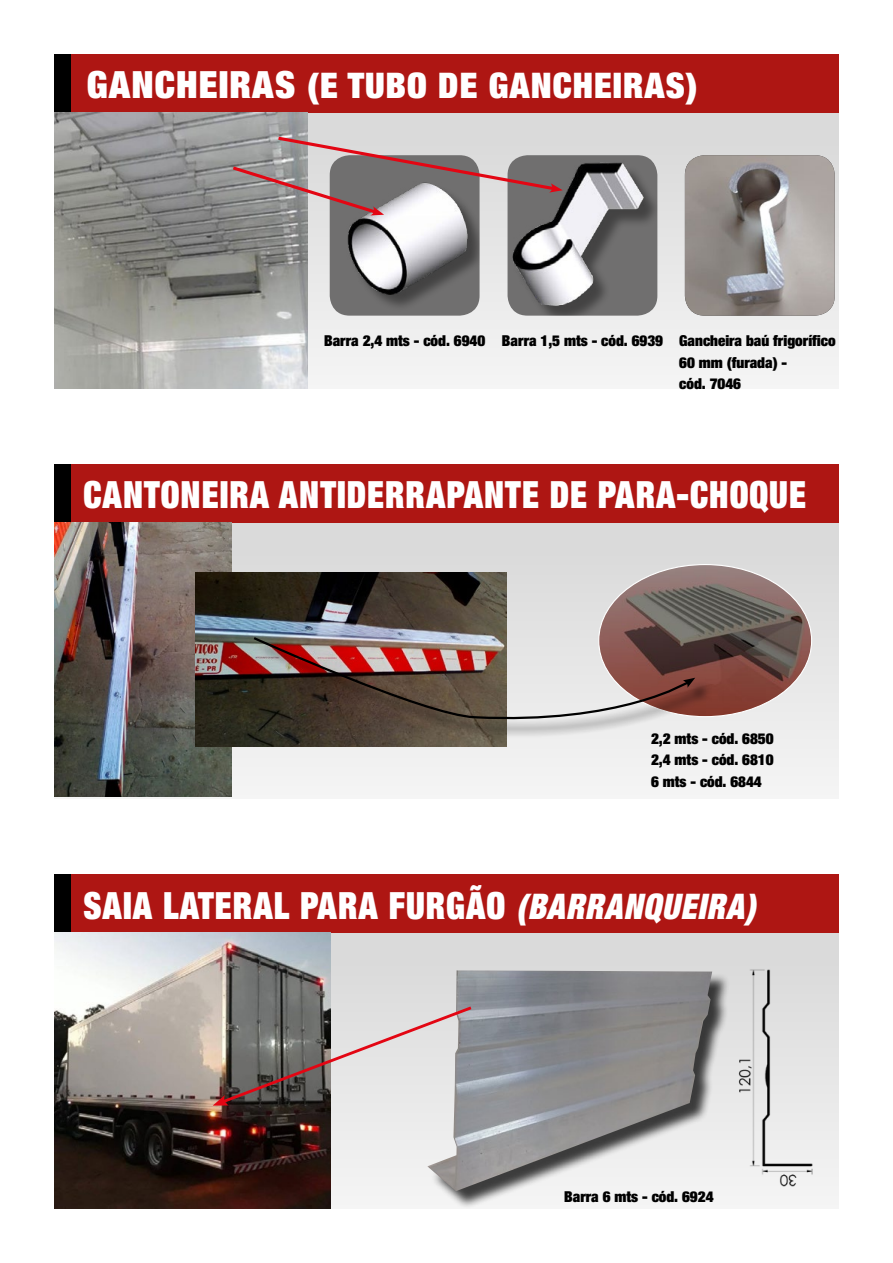
<style>
.page{position:relative;width:893px;height:1263px;background:#fff}
.page>*{position:absolute;margin:0;border:0;box-sizing:border-box;transform-origin:0 0}
.t1{font:900 expanded 37.65px "Helvetica Neue";letter-spacing:.03em;color:#fff;scale:.9 1}
.t2{font:900 expanded 35.4px "Helvetica Neue";letter-spacing:.03em;color:#fff}
.t3{font:900 expanded 15.15px/21.6px "Helvetica Neue";color:#000}
.s1{font-size:37.65px}
.s2{font-style:italic;font-size:35.4px}
</style>
<div class="page">
<div style="left:54px;top:112px;width:785px;height:277px;background:linear-gradient(to bottom,#d7d7d7,#f4f4f4)"></div>
<div style="left:54px;top:54px;width:785px;height:58px;background:#ae1613"></div>
<div style="left:54px;top:54px;width:16px;height:58px;background:#000"></div>
<div style="left:54px;top:932px;width:785px;height:277px;background:linear-gradient(to bottom,#d8d8d8,#f1f1f1)"></div>
<div style="left:54px;top:874px;width:785px;height:58px;background:#ae1613"></div>
<div style="left:54px;top:874px;width:16px;height:58px;background:#000"></div>
<img style="left:54px;top:112px;width:254px;height:277px">
<div style="left:515px;top:165px;width:142px;height:151px;background:#000;opacity:.4"></div>
<img style="left:508px;top:155px;width:149px;height:153px">
<img style="left:685px;top:155px;width:150px;height:161px">
<div style="left:330px;top:155px;width:150px;height:161px;background:#706f6f;border-radius:20px"></div>
<div style="left:350px;top:185px;width:130px;height:127px;background:#000;opacity:.4"></div>
<img style="left:330px;top:216px;width:144px;height:84px">
<svg style="left:229px;top:135px;width:334px;height:81px"></svg>
<img style="left:54px;top:932px;width:276px;height:277px">
<div style="left:431px;top:972px;width:300px;height:237px;background:#000;opacity:.75"></div>
<img style="left:427px;top:970px;width:285px;height:221px">
<img style="left:729px;top:961px;width:92px;height:230px">
<svg style="left:213px;top:1004px;width:262px;height:102px;background:#a9a1a0"></svg>
<div style="left:54px;top:522px;width:785px;height:277px;background:linear-gradient(to bottom,#d6d6d6,#f5f5f5)"></div>
<div style="left:54px;top:464px;width:785px;height:58px;background:#ae1613"></div>
<div style="left:54px;top:464px;width:16px;height:58px;background:#000"></div>
<img style="left:54px;top:522px;width:177px;height:275px">
<img style="left:196px;top:572px;width:310px;height:175px">
<img style="left:599px;top:564px;width:213px;height:153px">
<div style="left:256px;top:640px;width:457px;height:98px;background:#000;opacity:.75"></div>
<img style="left:252px;top:636px;width:443px;height:91px">
<h2 class="t2" style="left:87px;top:63px;width:612px"><span class="s1">GANCHEIRAS</span> (E TUBO DE GANCHEIRAS)</h2>
<p class="t3" style="left:679px;top:330px;width:158px;text-indent:-355px">Barra 2,4 mts - cód. 6940 Barra 1,5 mts - cód. 6939 Gancheira baú frigorífico<br>60 mm (furada) -<br>cód. 7046</p>
<h1 class="t1" style="left:83px;top:471px;width:804px">CANTONEIRA ANTIDERRAPANTE DE PARA-CHOQUE</h1>
<p class="t3" style="left:651px;top:727px;width:124px;text-align:justify">2,2 mts - cód. 6850<br>2,4 mts - cód. 6810<br>6 mts - cód. 6844</p>
<h1 class="t1" style="left:83px;top:881px;width:748px">SAIA LATERAL PARA FURGÃO <span class="s2">(BARRANQUEIRA)</span></h1>
<p class="t3" style="left:564px;top:1185px;width:151px">Barra 6 mts - cód. 6924</p>
</div>
